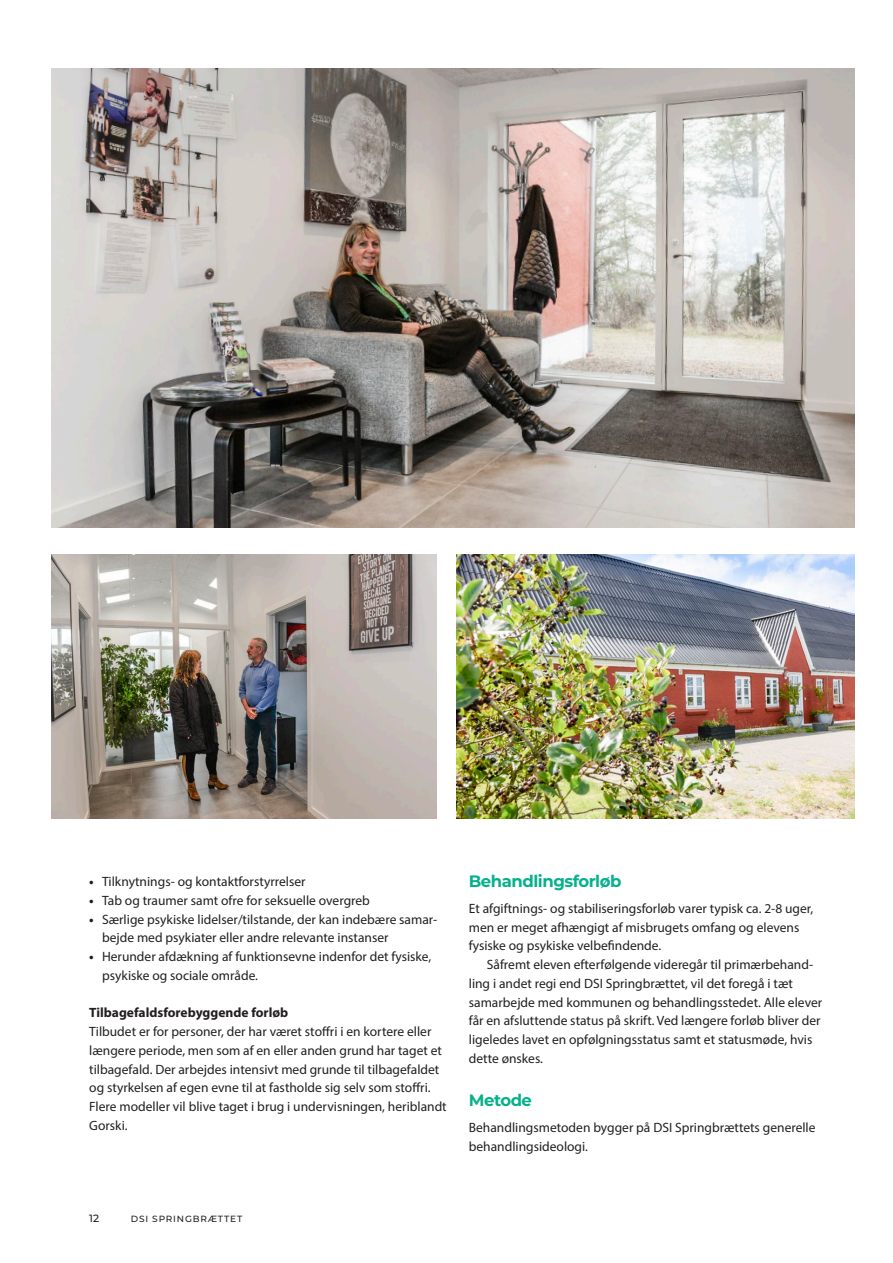
<style>
.page{position:relative;width:893px;height:1263px;background:#fff}
.page>*{position:absolute;margin:0;border:0;box-sizing:border-box;transform-origin:0 0}
.Mellemrubrik{font:700 16.5px "Montserrat";letter-spacing:-.03em;color:#05b08d}
.Brød_u_indryk{font:13.5px/18.8px "Myriad Pro";color:#231f20}
.Brød{font:13.5px/18.8px "Myriad Pro";color:#231f20}
.Brød_u_indryk-2{font:700 13.5px "Myriad Pro";color:#231f20}
.t1{font:500 10.5px "Montserrat";color:#231f20}
.t2{font:500 9px "Montserrat";letter-spacing:.09em;color:#231f20}
.s1{font-weight:700}
</style>
<div class="page">
<img style="left:51px;top:555px;width:386px;height:264px">
<img style="left:456px;top:555px;width:399px;height:264px">
<img style="left:51px;top:68px;width:804px;height:459px">
<p class="Brød_u_indryk" style="left:89px;top:872px;width:218px"><span class="s1">•</span> Tilknytnings- og kontaktforstyrrelser</p>
<p class="Brød_u_indryk" style="left:89px;top:891px;width:282px"><span class="s1">•</span> Tab og traumer samt ofre for seksuelle overgreb</p>
<p class="Brød_u_indryk" style="left:102px;top:909px;width:337px;text-indent:-13px"><span class="s1">•</span> Særlige psykiske lidelser/tilstande, der kan indebære samar&shy;bejde med psykiater eller andre relevante instanser</p>
<p class="Brød_u_indryk" style="left:102px;top:947px;width:331px;text-indent:-13px"><span class="s1">•</span> Herunder afdækning af funktionsevne indenfor det fysiske, psykiske og sociale område.</p>
<p class="Brød_u_indryk-2" style="left:89px;top:1004px;width:200px">Tilbagefaldsforebyggende forløb</p>
<p class="Brød_u_indryk" style="left:89px;top:1022px;width:359px">Tilbudet er for personer, der har været stoffri i en kortere eller længere periode, men som af en eller anden grund har taget et tilbagefald. Der arbejdes intensivt med grunde til tilbagefaldet og styrkelsen af egen evne til at fastholde sig selv som stoffri.<br>Flere modeller vil blive taget i brug i undervisningen, heriblandt Gorski.</p>
<p class="Mellemrubrik" style="left:469px;top:870px;width:154px">Behandlingsforløb</p>
<p class="Brød_u_indryk" style="left:469px;top:899px;width:346px">Et afgiftnings- og stabiliseringsforløb varer typisk ca. 2-8 uger, men er meget afhængigt af misbrugets omfang og elevens fysiske og psykiske velbefindende.</p>
<p class="Brød" style="left:469px;top:955px;width:355px;text-indent:18px">Såfremt eleven efterfølgende videregår til primærbehand&shy;ling i andet regi end DSI Springbrættet, vil det foregå i tæt samarbejde med kommunen og behandlingsstedet. Alle elever får en afsluttende status på skrift. Ved længere forløb bliver der ligeledes lavet en opfølgningsstatus samt et statusmøde, hvis dette ønskes.</p>
<p class="Mellemrubrik" style="left:469px;top:1089px;width:65px">Metode</p>
<p class="Brød_u_indryk" style="left:469px;top:1118px;width:348px">Behandlingsmetoden bygger på DSI Springbrættets generelle behandlingsideologi.</p>
<p class="t1" style="left:89px;top:1211px;width:11px">12</p>
<p class="t2" style="left:131px;top:1212px;width:113px">DSI SPRINGBRÆTTET</p>
</div>
